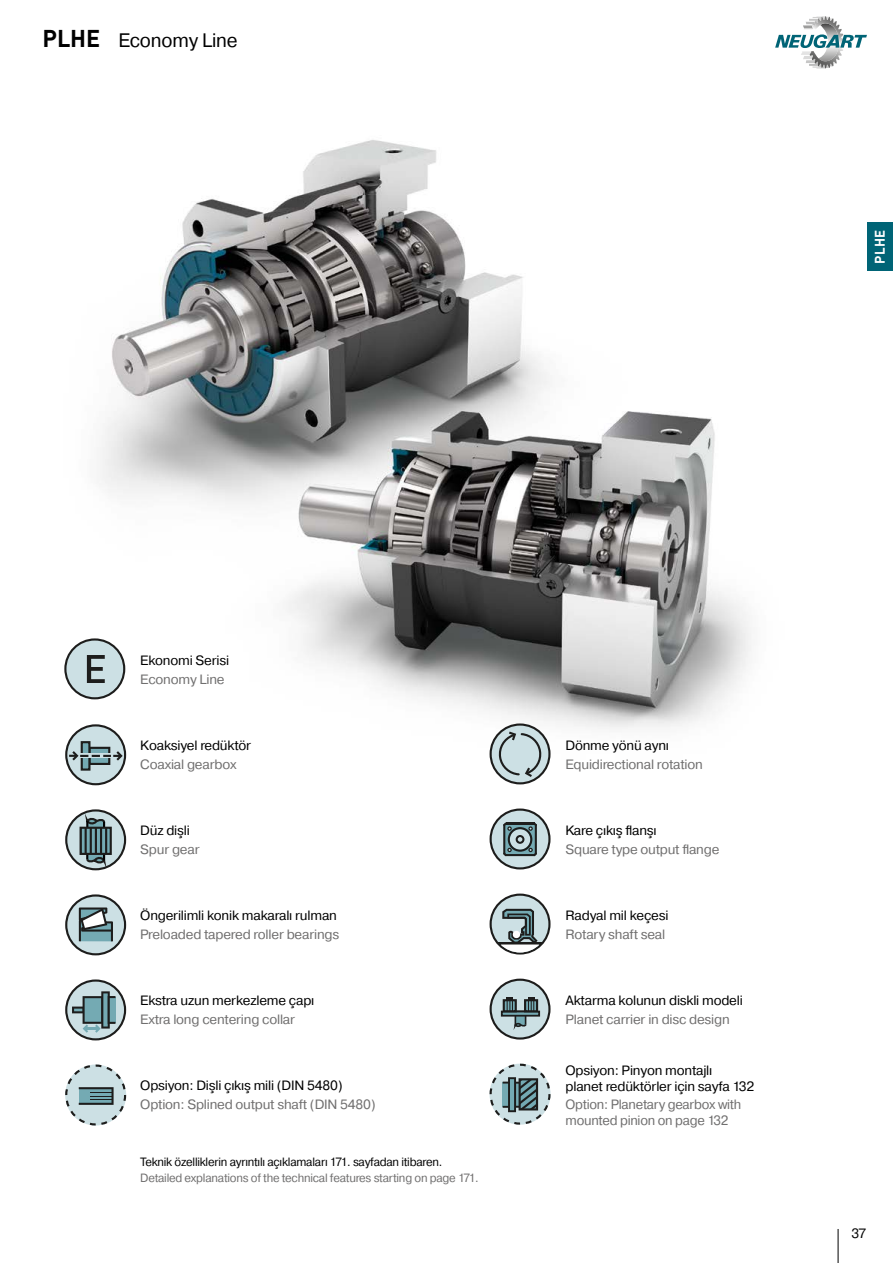
<style>
.page{position:relative;width:893px;height:1263px;background:#fff}
.page>*{position:absolute;margin:0;border:0;box-sizing:border-box;transform-origin:0 0}
.t1{font:19.5px "Pragmatica";letter-spacing:-.01em;color:#000}
.t2{font:700 13.8px "DIN Pro";color:#fff;scale:.96 1}
.t3{font:13.5px/16.2px "Pragmatica";letter-spacing:-.015em;color:#706f6f}
.t4{font:13.5px/16.2px "Pragmatica";letter-spacing:-.015em;color:#000}
.t5{font:12px "Pragmatica";letter-spacing:-.02em;color:#000;scale:.96 1}
.t6{font:12px "Pragmatica";letter-spacing:-.02em;color:#706f6f;scale:.96 1}
.s1{font-family:"DIN Pro";font-weight:700;font-size:24px}
</style>
<div class="page">
<svg style="left:775px;top:16px;width:92px;height:53px"></svg>
<hr style="left:838px;top:1229px;width:1px;height:34px;background:#000">
<img style="left:64px;top:140px;width:687px;height:708px">
<div style="left:867px;top:222px;width:26px;height:49px;background:#006476"></div>
<div style="left:65px;top:639px;width:59px;height:59px;background:#cce0e4;border-radius:50%"></div>
<div style="left:64px;top:638px;width:61px;height:61px;border:2px solid #1d1d1c;border-radius:50%"></div>
<svg style="left:87px;top:655px;width:18px;height:28px"></svg>
<div style="left:66px;top:725px;width:59px;height:59px;background:#cce0e4;border-radius:50%"></div>
<div style="left:65px;top:724px;width:61px;height:61px;border:2px solid #1d1d1c;border-radius:50%"></div>
<div style="left:88px;top:747px;width:22px;height:18px;border:2px solid #1d1d1c"></div>
<div style="left:82px;top:742px;width:7px;height:27px;background:#74aab3"></div>
<div style="left:81px;top:741px;width:9px;height:30px;border:2px solid #1d1d1c"></div>
<svg style="left:69px;top:749px;width:55px;height:14px"></svg>
<svg style="left:491px;top:724px;width:58px;height:59px"></svg>
<div style="left:490px;top:723px;width:60px;height:61px;border:2px solid #1d1d1c;border-radius:50%"></div>
<svg style="left:499px;top:730px;width:42px;height:48px;background:#afc0c3"></svg>
<svg style="left:66px;top:810px;width:59px;height:59px"></svg>
<div style="left:65px;top:809px;width:61px;height:61px;border:2px solid #1d1d1c;border-radius:50%"></div>
<svg style="left:81px;top:815px;width:30px;height:51px"></svg>
<div style="left:80px;top:827px;width:32px;height:28px;border:2px solid #1d1d1c"></div>
<svg style="left:66px;top:895px;width:59px;height:59px"></svg>
<div style="left:65px;top:894px;width:61px;height:61px;border:2px solid #1d1d1c;border-radius:50%"></div>
<svg style="left:79px;top:907px;width:34px;height:34px"></svg>
<svg style="left:66px;top:980px;width:59px;height:59px"></svg>
<div style="left:65px;top:979px;width:61px;height:61px;border:2px solid #1d1d1c;border-radius:50%"></div>
<svg style="left:72px;top:991px;width:43px;height:42px;background:#809ea2"></svg>
<svg style="left:65px;top:1064px;width:61px;height:61px"></svg>
<div style="left:491px;top:809px;width:58px;height:59px;background:#cce0e4;border-radius:50%"></div>
<div style="left:490px;top:808px;width:60px;height:61px;border:2px solid #1d1d1c;border-radius:50%"></div>
<svg style="left:503px;top:822px;width:34px;height:34px"></svg>
<div style="left:491px;top:895px;width:58px;height:58px;background:#cce0e4;border-radius:50%"></div>
<div style="left:490px;top:893px;width:60px;height:61px;border:2px solid #1d1d1c;border-radius:50%"></div>
<hr style="left:498px;top:942px;width:44px;height:2px;background:#1d1d1c">
<svg style="left:501px;top:909px;width:38px;height:43px"></svg>
<div style="left:513px;top:931px;width:7px;height:7px;background:#fff;border-radius:50%"></div>
<div style="left:491px;top:980px;width:58px;height:58px;background:#cce0e4;border-radius:50%"></div>
<div style="left:490px;top:979px;width:60px;height:60px;border:2px solid #1d1d1c;border-radius:50%"></div>
<svg style="left:515px;top:1010px;width:11px;height:11px"></svg>
<div style="left:501px;top:1011px;width:39px;height:5px;border:2px solid #1d1d1c"></div>
<div style="left:504px;top:1000px;width:12px;height:11px;background:#74aab3"></div>
<div style="left:503px;top:999px;width:14px;height:13px;border:2px solid #1d1d1c"></div>
<div style="left:525px;top:1000px;width:12px;height:11px;background:#74aab3"></div>
<div style="left:524px;top:999px;width:14px;height:13px;border:2px solid #1d1d1c"></div>
<svg style="left:506px;top:998px;width:7px;height:13px"></svg>
<svg style="left:528px;top:998px;width:7px;height:13px"></svg>
<svg style="left:514px;top:1021px;width:13px;height:8px"></svg>
<svg style="left:490px;top:1064px;width:60px;height:61px"></svg>
<h1 class="t1" style="left:43px;top:28px;width:197px"><span class="s1">PLHE</span> Economy Line</h1>
<p class="t2" style="left:869px;top:264px;width:37px;rotate:-90deg">PLHE</p>
<p class="t4" style="left:140px;top:652px;width:90px">Ekonomi Serisi</p>
<p class="t3" style="left:140px;top:672px;width:86px">Economy Line</p>
<p class="t4" style="left:140px;top:737px;width:112px">Koaksiyel redüktör</p>
<p class="t3" style="left:140px;top:757px;width:98px">Coaxial gearbox</p>
<p class="t4" style="left:140px;top:822px;width:51px">Düz dişli</p>
<p class="t3" style="left:140px;top:842px;width:61px">Spur gear</p>
<p class="t4" style="left:140px;top:908px;width:198px">Öngerilimli konik makaralı rulman</p>
<p class="t3" style="left:140px;top:927px;width:200px">Preloaded tapered roller bearings</p>
<p class="t4" style="left:140px;top:993px;width:176px">Ekstra uzun merkezleme çapı</p>
<p class="t3" style="left:140px;top:1012px;width:156px">Extra long centering collar</p>
<p class="t4" style="left:140px;top:1078px;width:204px">Opsiyon: Dişli çıkış mili (DIN 5480)</p>
<p class="t3" style="left:140px;top:1097px;width:237px">Option: Splined output shaft (DIN 5480)</p>
<p class="t5" style="left:140px;top:1154px;width:316px">Teknik özelliklerin ayrıntılı açıklamaları 171. sayfadan itibaren.</p>
<p class="t6" style="left:140px;top:1171px;width:354px">Detailed explanations of the technical features starting on page 171.</p>
<p class="t4" style="left:566px;top:737px;width:105px">Dönme yönü aynı</p>
<p class="t3" style="left:566px;top:757px;width:139px">Equidirectional rotation</p>
<p class="t4" style="left:566px;top:822px;width:93px">Kare çıkış flanşı</p>
<p class="t3" style="left:566px;top:842px;width:155px">Square type output flange</p>
<p class="t4" style="left:566px;top:908px;width:104px">Radyal mil keçesi</p>
<p class="t3" style="left:566px;top:927px;width:101px">Rotary shaft seal</p>
<p class="t4" style="left:566px;top:993px;width:179px">Aktarma kolunun diskli modeli</p>
<p class="t3" style="left:566px;top:1012px;width:166px">Planet carrier in disc design</p>
<p class="t4" style="left:566px;top:1062px;width:190px">Opsiyon: Pinyon montajlı<br>planet redüktörler için sayfa 132</p>
<p class="t3" style="left:566px;top:1096px;width:177px">Option: Planetary gearbox with mounted pinion on page 132</p>
<p class="t4" style="left:851px;top:1226px;width:16px">37</p>
</div>
